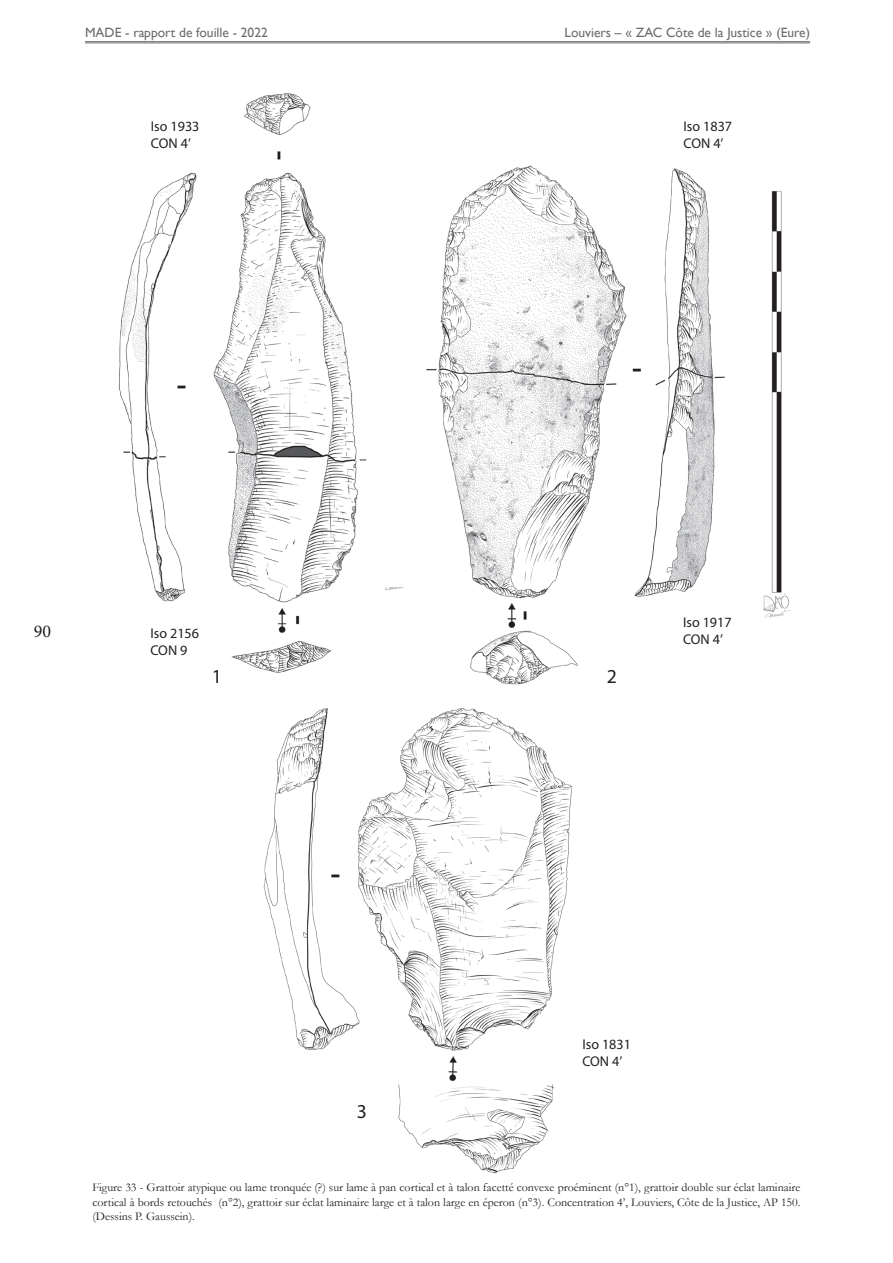
<style>
.page{position:relative;width:893px;height:1263px;background:#fff}
.page>*{position:absolute;margin:0;border:0;box-sizing:border-box;transform-origin:0 0}
.t1{font:19.8px "Myriad Pro";color:#231f20}
.t2{font:18px "Minion Pro";color:#231f20}
.t3{font:14.1px/17px "Myriad Pro";color:#231f20}
.t4{font:13.5px "Gill Sans";color:#6c6d70}
.Titre_figures{font:12px/14.4px "Garamond";color:#231f20;text-align:justify}
</style>
<div class="page">
<hr style="left:85px;top:41px;width:725px;height:1px;background:#6c6d70">
<hr style="left:85px;top:43px;width:725px;height:1px;background:#6c6d70">
<img style="left:119px;top:93px;width:285px;height:580px">
<img style="left:426px;top:165px;width:365px;height:520px">
<img style="left:263px;top:708px;width:310px;height:466px">
<div style="left:373px;top:337px;width:45px;height:250px;background:#fff"></div>
<p class="t4" style="left:85px;top:25px;width:184px">MADE - rapport de fouille - 2022</p>
<p class="t4" style="left:564px;top:25px;width:247px">Louviers – « ZAC Côte de la Justice » (Eure)</p>
<p class="t3" style="left:151px;top:118px;width:50px">Iso 1933<br>CON 4’</p>
<p class="t3" style="left:684px;top:118px;width:50px">Iso 1837<br>CON 4’</p>
<h2 class="t2" style="left:34px;top:619px;width:19px">90</h2>
<p class="t3" style="left:150px;top:625px;width:50px">Iso 2156<br>CON 9</p>
<p class="t1" style="left:212px;top:664px;width:12px">1</p>
<p class="t1" style="left:607px;top:664px;width:12px">2</p>
<p class="t3" style="left:683px;top:614px;width:50px">Iso 1917<br>CON 4’</p>
<p class="t1" style="left:357px;top:1099px;width:12px">3</p>
<p class="t3" style="left:582px;top:1035px;width:50px">Iso 1831<br>CON 4’</p>
<p class="Titre_figures" style="left:92px;top:1180px;width:709px">Figure 33 - Grattoir atypique ou lame tronquée (?) sur lame à pan cortical et à talon facetté convexe proéminent (n°1), grattoir double sur éclat laminaire cortical à bords retouchés (n°2), grattoir sur éclat laminaire large et à talon large en éperon (n°3). Concentration 4’, Louviers, Côte de la Justice, AP 150. (Dessins P. Gaussein).</p>
</div>
